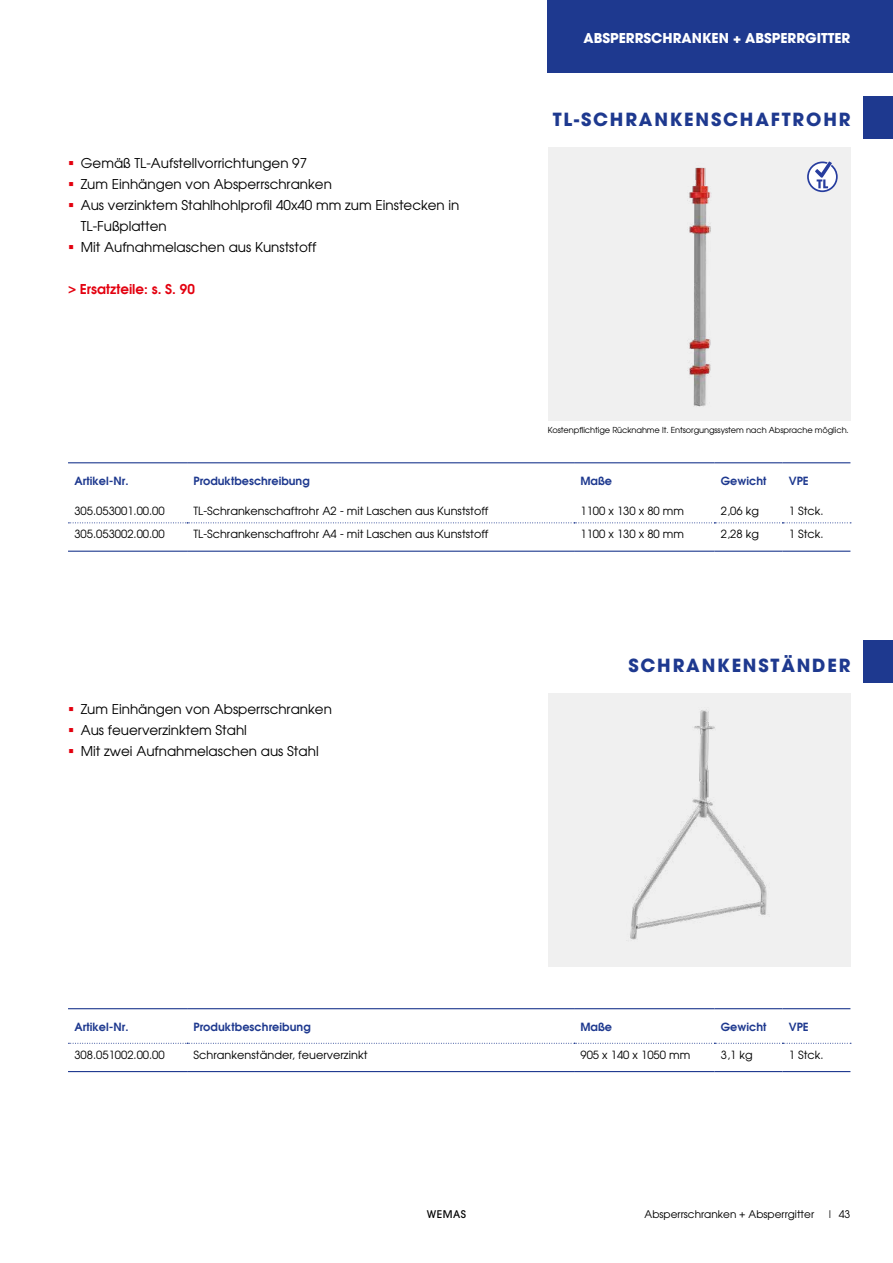
<style>
.page{position:relative;width:893px;height:1263px;background:#fff}
.page>*{position:absolute;margin:0;border:0;box-sizing:border-box;transform-origin:0 0}
.t1{font:700 18px "Avant Garde";letter-spacing:.1em;color:#1e398f}
.t2{font:13.5px/21px "Avant Garde";color:#000}
.t3{font:700 13.5px "Avant Garde";color:#fff}
.t4{font:600 13.5px "Avant Garde";color:#e3000f}
.t5{font:11.25px "Avant Garde";color:#000}
.t6{font:600 11.25px "Avant Garde";color:#1e398f}
.t7{font:10.5px "Avant Garde";color:#000}
.t8{font:500 10.5px "Avant Garde";letter-spacing:.05em;color:#000}
.t9{font:8.25px "Avant Garde";letter-spacing:-.01em;color:#000}
</style>
<div class="page">
<div style="left:548px;top:147px;width:302px;height:273px;background:#f0f0f0"></div>
<div style="left:548px;top:693px;width:302px;height:273px;background:#f0f0f0"></div>
<img style="left:687px;top:167px;width:24px;height:240px">
<img style="left:630px;top:709px;width:137px;height:231px">
<svg style="left:68px;top:522px;width:783px;height:1px"></svg>
<hr style="left:68px;top:462px;width:119px;height:1px;background:#1e398f">
<hr style="left:187px;top:462px;width:387px;height:1px;background:#1e398f">
<hr style="left:574px;top:462px;width:140px;height:1px;background:#1e398f">
<hr style="left:714px;top:462px;width:68px;height:1px;background:#1e398f">
<hr style="left:782px;top:462px;width:68px;height:1px;background:#1e398f">
<hr style="left:68px;top:551px;width:119px;height:1px;background:#1e398f">
<hr style="left:187px;top:551px;width:387px;height:1px;background:#1e398f">
<hr style="left:574px;top:551px;width:140px;height:1px;background:#1e398f">
<hr style="left:714px;top:551px;width:68px;height:1px;background:#1e398f">
<hr style="left:782px;top:551px;width:68px;height:1px;background:#1e398f">
<svg style="left:807px;top:161px;width:31px;height:31px"></svg>
<svg style="left:68px;top:1043px;width:783px;height:1px"></svg>
<hr style="left:68px;top:1008px;width:119px;height:1px;background:#1e398f">
<hr style="left:187px;top:1008px;width:387px;height:1px;background:#1e398f">
<hr style="left:574px;top:1008px;width:140px;height:1px;background:#1e398f">
<hr style="left:714px;top:1008px;width:68px;height:1px;background:#1e398f">
<hr style="left:782px;top:1008px;width:68px;height:1px;background:#1e398f">
<hr style="left:68px;top:1071px;width:119px;height:1px;background:#1e398f">
<hr style="left:187px;top:1071px;width:387px;height:1px;background:#1e398f">
<hr style="left:574px;top:1071px;width:140px;height:1px;background:#1e398f">
<hr style="left:714px;top:1071px;width:68px;height:1px;background:#1e398f">
<hr style="left:782px;top:1071px;width:68px;height:1px;background:#1e398f">
<div style="left:863px;top:96px;width:30px;height:43px;background:#1e398f"></div>
<div style="left:863px;top:640px;width:30px;height:43px;background:#1e398f"></div>
<div style="left:548px;top:0;width:345px;height:72px;background:#1e398f"></div>
<p class="t3" style="left:583px;top:29px;width:268px">ABSPERRSCHRANKEN + ABSPERRGITTER</p>
<p class="t2" style="left:81px;top:152px;width:380px">Gemäß TL-Aufstellvorrichtungen 97<br>Zum Einhängen von Absperrschranken<br>Aus verzinktem Stahlhohlprofil 40x40 mm zum Einstecken in TL-Fußplatten<br>Mit Aufnahmelaschen aus Kunststoff</p>
<p class="t4" style="left:68px;top:280px;width:128px">&gt; Ersatzteile: s. S. 90</p>
<h1 class="t1" style="left:553px;top:108px;width:299px">TL-SCHRANKENSCHAFTROHR</h1>
<p class="t9" style="left:548px;top:425px;width:303px">Kostenpflichtige Rücknahme lt. Entsorgungssystem nach Absprache möglich.</p>
<p class="t6" style="left:74px;top:473px;width:56px">Artikel-Nr.</p>
<p class="t6" style="left:193px;top:473px;width:118px">Produktbeschreibung</p>
<p class="t6" style="left:580px;top:473px;width:33px">Maße</p>
<p class="t6" style="left:721px;top:473px;width:47px">Gewicht</p>
<p class="t6" style="left:789px;top:473px;width:22px">VPE</p>
<p class="t5" style="left:74px;top:504px;width:92px">305.053001.00.00</p>
<p class="t5" style="left:193px;top:504px;width:296px">TL-Schrankenschaftrohr A2 - mit Laschen aus Kunststoff</p>
<p class="t5" style="left:580px;top:504px;width:105px">1100 x 130 x 80 mm</p>
<p class="t5" style="left:721px;top:504px;width:40px">2,06 kg</p>
<p class="t5" style="left:789px;top:504px;width:36px">1 Stck.</p>
<p class="t5" style="left:74px;top:527px;width:92px">305.053002.00.00</p>
<p class="t5" style="left:193px;top:527px;width:296px">TL-Schrankenschaftrohr A4 - mit Laschen aus Kunststoff</p>
<p class="t5" style="left:580px;top:527px;width:105px">1100 x 130 x 80 mm</p>
<p class="t5" style="left:721px;top:527px;width:40px">2,28 kg</p>
<p class="t5" style="left:789px;top:527px;width:36px">1 Stck.</p>
<p class="t2" style="left:81px;top:698px;width:253px">Zum Einhängen von Absperrschranken<br>Aus feuerverzinktem Stahl<br>Mit zwei Aufnahmelaschen aus Stahl</p>
<h1 class="t1" style="left:628px;top:654px;width:224px">SCHRANKENSTÄNDER</h1>
<p class="t6" style="left:74px;top:1019px;width:56px">Artikel-Nr.</p>
<p class="t6" style="left:193px;top:1019px;width:119px">Produktbeschreibung</p>
<p class="t6" style="left:580px;top:1019px;width:33px">Maße</p>
<p class="t6" style="left:721px;top:1019px;width:47px">Gewicht</p>
<p class="t6" style="left:789px;top:1019px;width:22px">VPE</p>
<p class="t5" style="left:74px;top:1048px;width:92px">308.051002.00.00</p>
<p class="t5" style="left:193px;top:1048px;width:176px">Schrankenständer, feuerverzinkt</p>
<p class="t5" style="left:580px;top:1048px;width:111px">905 x 140 x 1050 mm</p>
<p class="t5" style="left:721px;top:1048px;width:33px">3,1 kg</p>
<p class="t5" style="left:789px;top:1048px;width:36px">1 Stck.</p>
<p class="t8" style="left:427px;top:1208px;width:41px">WEMAS</p>
<p class="t7" style="left:645px;top:1208px;width:207px">Absperrschranken + Absperrgitter | 43</p>
</div>
